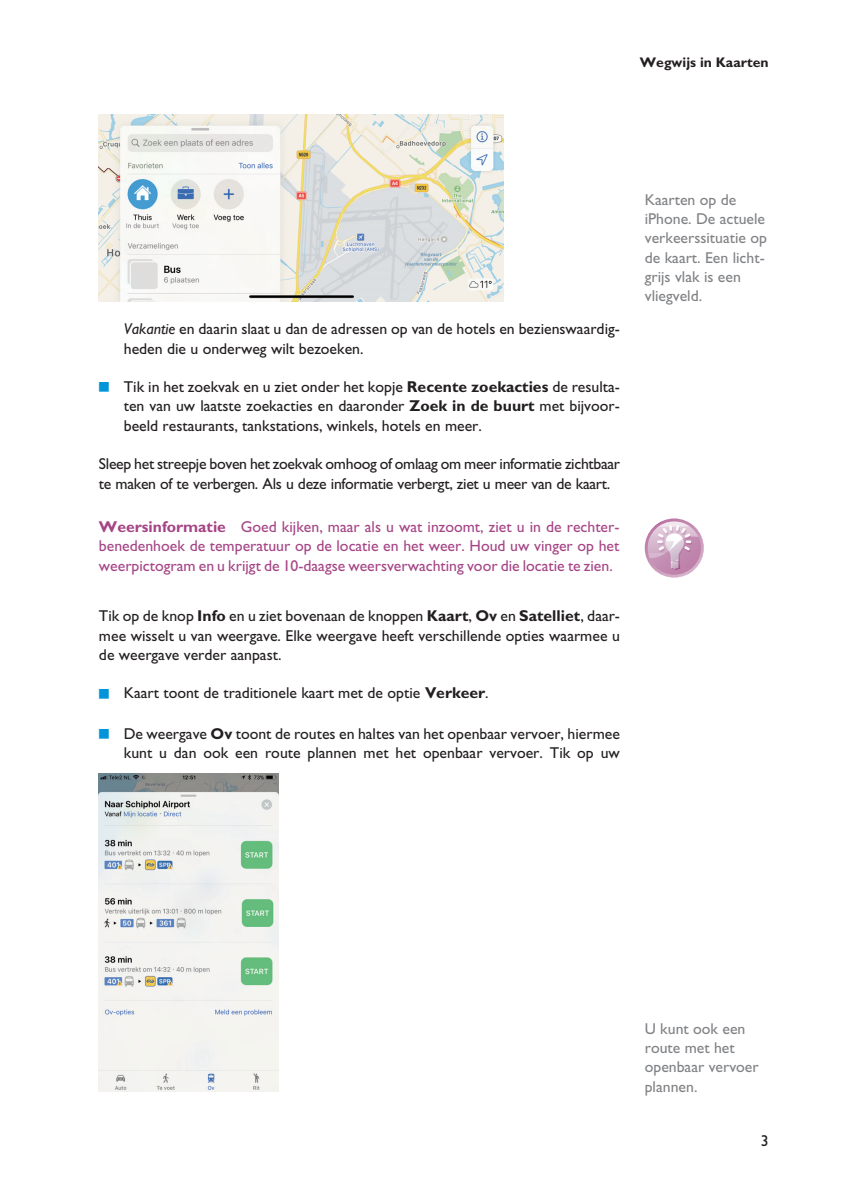
<style>
.page{position:relative;width:843px;height:1191px;background:#fff}
.page>*{position:absolute;margin:0;border:0;box-sizing:border-box;transform-origin:0 0}
.t1{font:15.75px/19.2px "Gill Sans";color:#231f20;text-align:justify}
.t2{font:15.75px/19.2px "Gill Sans";color:#a54586;text-align:justify}
.t3{font:15.75px/19.2px "Gill Sans";letter-spacing:-.02em;color:#231f20}
.t4{font:15.75px/19.2px "Gill Sans";color:#808285}
.t5{font:700 14px "Gill Sans";color:#231f20}
.s1{font-style:italic}
.s2{color:#0095d9}
.s3{font-weight:700}
</style>
<div class="page">
<img style="left:99px;top:114px;width:405px;height:187px">
<img style="left:99px;top:773px;width:179px;height:318px">
<svg style="left:645px;top:518px;width:59px;height:59px"></svg>
<p class="t5" style="left:640px;top:57px;width:130px">Wegwijs in Kaarten</p>
<p class="t1" style="left:124px;top:321px;width:498px"><span class="s1">Vakantie</span> en daarin slaat u dan de adressen op van de hotels en bezienswaardig&shy;heden die u onderweg wilt bezoeken.</p>
<p class="t1" style="left:124px;top:379px;width:498px;text-indent:-25px"><span class="s2">■</span> Tik in het zoekvak en u ziet onder het kopje <span class="s3">Recente zoekacties</span> de resulta&shy;ten van uw laatste zoekacties en daaronder <span class="s3">Zoek in de buurt</span> met bijvoor&shy;beeld restaurants, tankstations, winkels, hotels en meer.</p>
<p class="t3" style="left:99px;top:456px;width:523px">Sleep het streepje boven het zoekvak omhoog of omlaag om meer informatie zichtbaar te maken of te verbergen. Als u deze informatie verbergt, ziet u meer van de kaart.</p>
<p class="t2" style="left:99px;top:519px;width:522px"><span class="s3">Weersinformatie</span> Goed kijken, maar als u wat inzoomt, ziet u in de rechter&shy;benedenhoek de temperatuur op de locatie en het weer. Houd uw vinger op het weerpictogram en u krijgt de 10-daagse weersverwachting voor die locatie te zien.</p>
<p class="t1" style="left:99px;top:608px;width:522px">Tik op de knop <span class="s3">Info</span> en u ziet bovenaan de knoppen <span class="s3">Kaart</span>, <span class="s3">Ov</span> en <span class="s3">Satelliet</span>, daar&shy;mee wisselt u van weergave. Elke weergave heeft verschillende opties waarmee u de weergave verder aanpast.</p>
<p class="t1" style="left:99px;top:685px;width:391px"><span class="s2">■</span> Kaart toont de traditionele kaart met de optie <span class="s3">Verkeer</span>.</p>
<p class="t1" style="left:99px;top:725px;width:522px;text-align:right"><span class="s2">■</span> De weergave <span class="s3">Ov</span> toont de routes en haltes van het openbaar vervoer, hiermee kunt u dan ook een route plannen met het openbaar vervoer. Tik op uw</p>
<p class="t4" style="left:645px;top:192px;width:124px">Kaarten op de iPhone. De actuele verkeerssituatie op de kaart. Een licht&shy;grijs vlak is een vliegveld.</p>
<p class="t4" style="left:645px;top:1021px;width:115px">U kunt ook een route met het openbaar vervoer plannen.</p>
<p class="t1" style="left:761px;top:1133px;width:9px">3</p>
</div>
